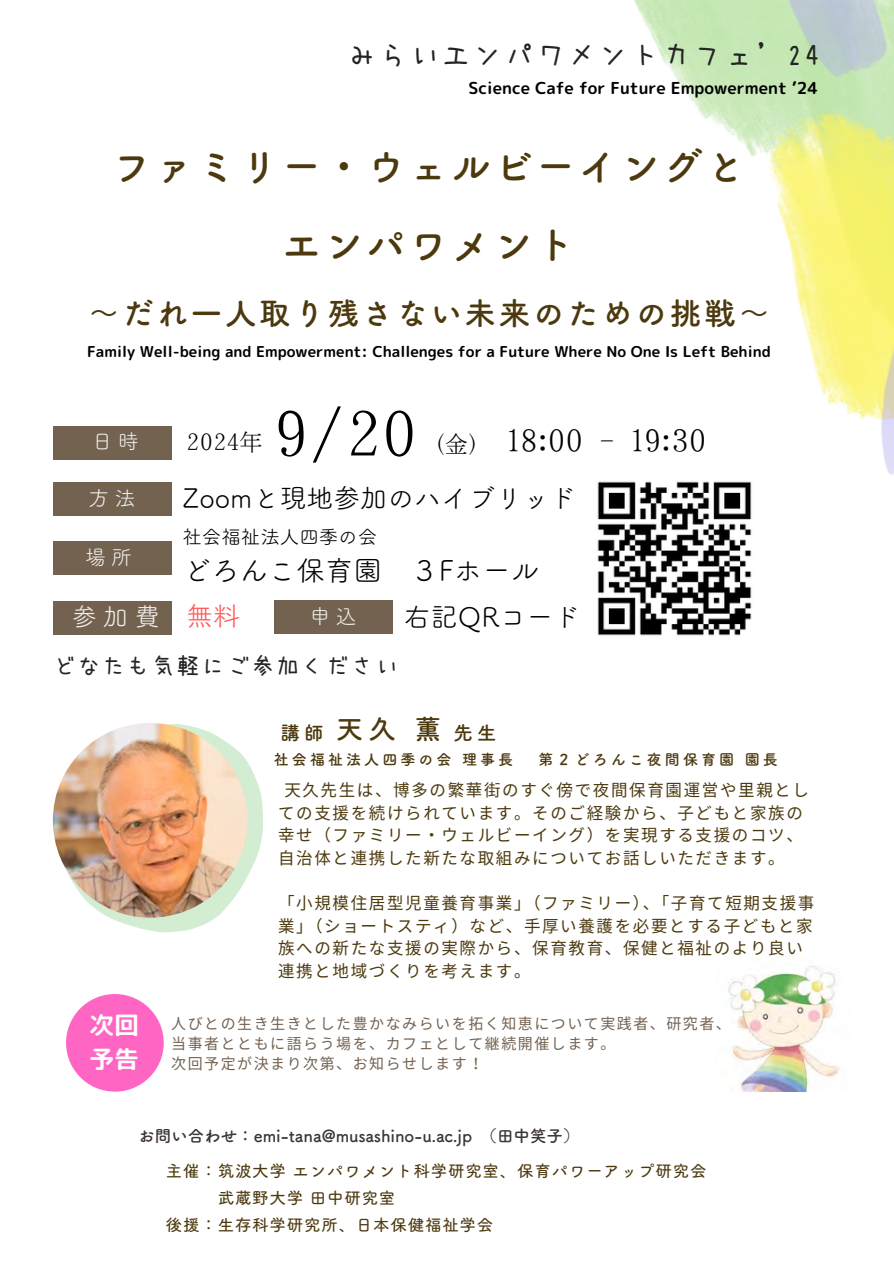
<style>
.page{position:relative;width:894px;height:1264px;background:#fff}
.page>*{position:absolute;margin:0;border:0;box-sizing:border-box;transform-origin:0 0}
.t1{font:300 60.9px "AR Mincho JIS";color:#000}
.t2{font:39px/77.7px "Canva Tsuku A Rd Gothic Std B";letter-spacing:.085em;color:#4c390e;text-align:center}
.t3{font:31.5px "Canva Tsuku A Rd Gothic Std B";letter-spacing:.085em;color:#4c390e}
.t4{font:300 30.15px "AR Mincho JIS";color:#000}
.t5{font:28.5px "uzura font";letter-spacing:.1em;color:#242424}
.t6{font:28.5px "Canva Tsuku A Rd Gothic Std R";color:#000}
.t7{font:27px "Canva Tsuku A Rd Gothic Std R";color:#000}
.t8{font:27px "Canva Tsuku A Rd Gothic Std B";color:#4c390e}
.t9{font:27px "Canva Tsuku A Rd Gothic Std R";color:#ff5757}
.t10{font:25.35px "Canva Tsuku A Rd Gothic Std R";color:#eeeeeb}
.t11{font:24.45px/33.8px "rounded mplus 1 p bold";color:#fefffe}
.t12{font:300 22.65px "AR Mincho JIS";color:#000}
.t13{font:22.5px "uzura font";letter-spacing:.1em;color:#242424}
.t14{font:21px "Canva Tsuku A Rd Gothic Std R";color:#eeeeeb}
.t15{font:19.5px "Canva Tsuku A Rd Gothic Std R";color:#000}
.t16{font:19.5px "Canva Tsuku A Rd Gothic Std B";color:#4c390e}
.t17{font:16.5px/22.5px "Noto Sans CJ Ksc";letter-spacing:.1em;color:#4c390e}
.t18{font:16.5px "Tsuku A Rd Gothic Std D";letter-spacing:.045em;color:#4c390e}
.t19{font:16.5px "Canva Tsuku A Rd Gothic Std B";color:#3d3535}
.t20{font:16.5px "rounded mplus 1 p bold";color:#000}
.t21{font:15px/20.2px "Noto Sans CJ Ksc";letter-spacing:.1em;color:#746251}
.t22{font:15px "rounded mplus 1 p bold";color:#000}
.t23{font:15px "Canva Tsuku A Rd Gothic Std B";letter-spacing:.205em;color:#4c390e}
</style>
<div class="page">
<img style="left:634px;top:0;width:105px;height:141px">
<img style="left:739px;top:86px;width:154px;height:329px">
<img style="left:860px;top:189px;width:33px;height:286px">
<div style="left:53px;top:426px;width:118px;height:33px;background:#746251"></div>
<div style="left:53px;top:482px;width:118px;height:33px;background:#746251"></div>
<div style="left:53px;top:542px;width:118px;height:33px;background:#746251"></div>
<div style="left:53px;top:601px;width:118px;height:33px;background:#746251"></div>
<div style="left:274px;top:601px;width:118px;height:33px;background:#746251"></div>
<img style="left:597px;top:481px;width:155px;height:155px">
<svg style="left:59px;top:724px;width:203px;height:208px"></svg>
<svg style="left:739px;top:330px;width:58px;height:45px"></svg>
<div style="left:66px;top:994px;width:98px;height:97px;background:#ff66c4;border-radius:50%"></div>
<img style="left:728px;top:965px;width:112px;height:126px">
<img style="left:53px;top:723px;width:194px;height:194px;border-radius:50%">
<h2 class="t5" style="left:348px;top:40px;width:473px">みらいエンパワメントカフェ’24</h2>
<p class="t20" style="left:468px;top:76px;width:351px">Science Cafe for Future Empowerment ’24</p>
<p class="t2" style="left:112px;top:128px;width:633px">ファミリー・ウェルビーイングとエンパワメント</p>
<p class="t3" style="left:88px;top:298px;width:676px">～だれ一人取り残さない未来のための挑戦～</p>
<p class="t22" style="left:87px;top:341px;width:685px">Family Well-being and Empowerment: Challenges for a Future Where No One Is Left Behind</p>
<p class="t14" style="left:92px;top:431px;width:49px">日 時</p>
<p class="t12" style="left:186px;top:431px;width:78px">2024年</p>
<p class="t1" style="left:274px;top:404px;width:145px">9/20</p>
<p class="t12" style="left:435px;top:433px;width:44px">（金）</p>
<p class="t4" style="left:506px;top:426px;width:202px">18:00 - 19:30</p>
<h5 class="t14" style="left:88px;top:487px;width:49px">方法</h5>
<h6 class="t14" style="left:85px;top:546px;width:49px">場所</h6>
<p class="t7" style="left:182px;top:484px;width:395px">Zoomと現地参加のハイブリッド</p>
<h3 class="t15" style="left:182px;top:526px;width:196px">社会福祉法人四季の会</h3>
<h3 class="t6" style="left:182px;top:556px;width:358px">どろんこ保育園 ３Fホール</h3>
<p class="t10" style="left:72px;top:603px;width:90px">参加費</p>
<h1 class="t9" style="left:186px;top:602px;width:55px">無料</h1>
<h4 class="t7" style="left:403px;top:603px;width:178px">右記QRコード</h4>
<p class="t14" style="left:309px;top:605px;width:49px">申込</p>
<p class="t13" style="left:53px;top:654px;width:347px">どなたも気軽にご参加ください</p>
<p class="t16" style="left:280px;top:723px;width:44px">講師</p>
<p class="t8" style="left:336px;top:715px;width:107px">天久 薫</p>
<p class="t16" style="left:453px;top:723px;width:42px">先生</p>
<p class="t11" style="left:89px;top:1007px;width:51px">次回予告</p>
<h6 class="t23" style="left:274px;top:751px;width:239px">社会福祉法人四季の会 理事長</h6>
<h6 class="t23" style="left:538px;top:751px;width:239px">第２どろんこ夜間保育園 園長</h6>
<p class="t17" style="left:278px;top:778px;width:532px;text-indent:6px">天久先生は、博多の繁華街のすぐ傍で夜間保育園運営や里親としての支援を続けられています。そのご経験から、子どもと家族の幸せ（ファミリー・ウェルビーイング）を実現する支援のコツ、自治体と連携した新たな取組みについてお話しいただきます。</p>
<p class="t17" style="left:278px;top:890px;width:537px">「小規模住居型児童養育事業」（ファミリー）、「子育て短期支援事業」（ショートスティ）など、手厚い養護を必要とする子どもと家族への新たな支援の実際から、保育教育、保健と福祉のより良い連携と地域づくりを考えます。</p>
<p class="t21" style="left:171px;top:1012px;width:561px">人びとの生き生きとした豊かなみらいを拓く知恵について実践者、研究者、当事者とともに語らう場を、カフェとして継続開催します。</p>
<p class="t21" style="left:171px;top:1052px;width:301px">次回予定が決まり次第、お知らせします！</p>
<p class="t19" style="left:138px;top:1127px;width:443px">お問い合わせ：emi-tana@musashino-u.ac.jp （田中笑子）</p>
<p class="t18" style="left:166px;top:1162px;width:542px">主催：筑波大学エンパワメント科学研究室、保育パワーアップ研究会</p>
<p class="t18" style="left:218px;top:1189px;width:179px">武蔵野大学田中研究室</p>
<p class="t18" style="left:166px;top:1216px;width:329px">後援：生存科学研究所、日本保健福祉学会</p>
</div>
